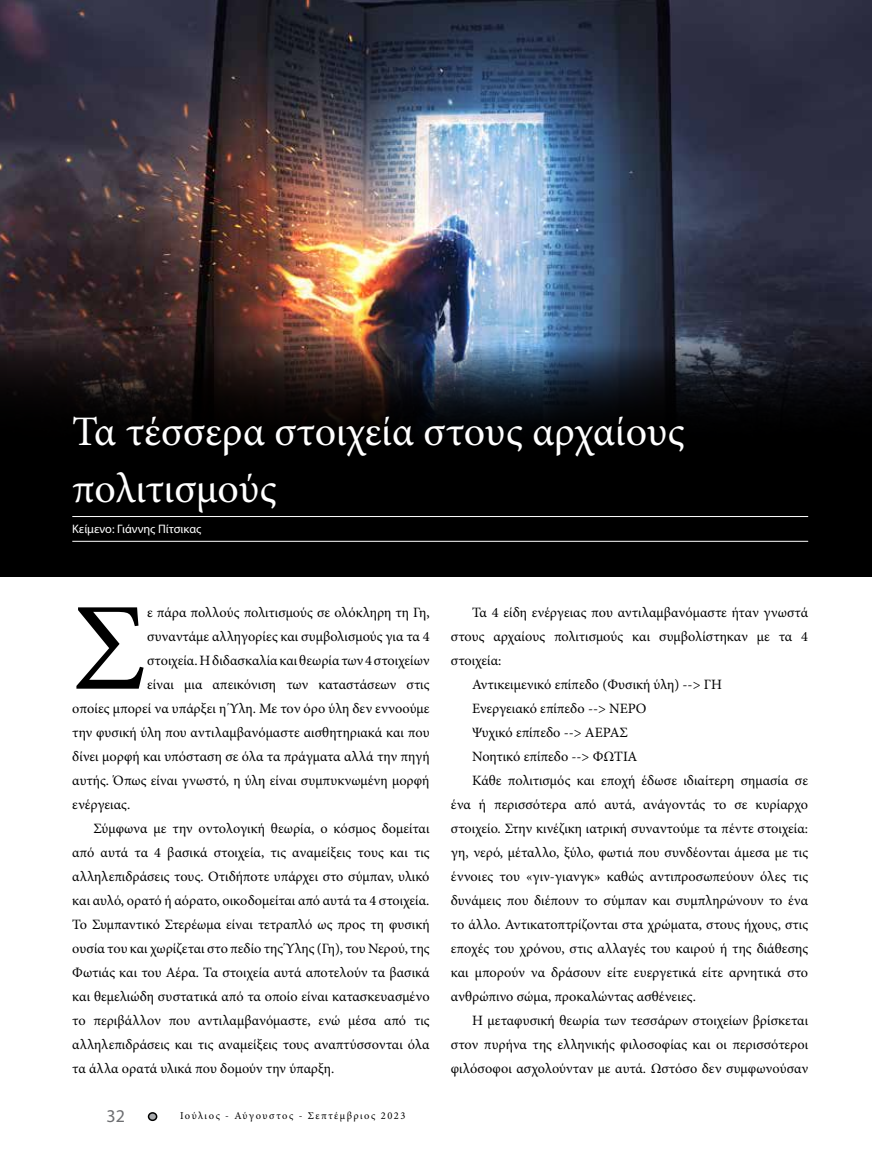
<style>
.page{position:relative;width:872px;height:1170px;background:#fff}
.page>*{position:absolute;margin:0;border:0;box-sizing:border-box;transform-origin:0 0}
.t1{font:124.95px "Minion Pro";color:#000}
.t2{font:42px/57px "Minion Pro";color:#fff}
.t3{font:18px "Myriad Pro";color:#6d6e71}
.t4{font:14.25px "Minion Pro";color:#000}
.t5{font:12.3px "Myriad Pro";color:#fff}
.t6{font:10.5px "Minion Pro";letter-spacing:.14em;color:#000}
</style>
<div class="page">
<div style="left:148px;top:1112px;width:9px;height:8px;background:#a7a9ac;border-radius:50%"></div>
<div style="left:148px;top:1111px;width:9px;height:9px;border:2px solid #000;border-radius:50%"></div>
<img style="left:0;top:0;width:872px;height:548px">
<div style="left:0;top:451px;width:871px;height:126px;background:#000"></div>
<svg style="left:0;top:320px;width:872px;height:138px;background:#1d1c21"></svg>
<hr style="left:72px;top:516px;width:736px;height:1px;background:#fff">
<hr style="left:72px;top:541px;width:736px;height:1px;background:#fff">
<h2 class="t2" style="left:72px;top:403px;width:614px">Τα τέσσερα στοιχεία στους αρχαίους πολιτισμούς</h2>
<p class="t5" style="left:72px;top:521px;width:130px">Κείμενο: Γιάννης Πίτσικας</p>
<h1 class="t1" style="left:72px;top:565px;width:76px">Σ</h1>
<p class="t4" style="left:147px;top:602px;width:284px">ε πάρα πολλούς πολιτισμούς σε ολόκληρη τη Γη,</p>
<p class="t4" style="left:147px;top:626px;width:284px">συναντάμε αλληγορίες και συμβολισμούς για τα 4</p>
<p class="t4" style="left:147px;top:650px;width:284px">στοιχεία. Η διδασκαλία και θεωρία των 4 στοιχείων</p>
<p class="t4" style="left:147px;top:674px;width:284px">είναι μια απεικόνιση των καταστάσεων στις</p>
<p class="t4" style="left:72px;top:698px;width:359px">οποίες μπορεί να υπάρξει η Ύλη. Με τον όρο ύλη δεν εννοούμε</p>
<p class="t4" style="left:72px;top:722px;width:359px">την φυσική ύλη που αντιλαμβανόμαστε αισθητηριακά και που</p>
<p class="t4" style="left:72px;top:746px;width:359px">δίνει μορφή και υπόσταση σε όλα τα πράγματα αλλά την πηγή</p>
<p class="t4" style="left:72px;top:770px;width:359px">αυτής. Όπως είναι γνωστό, η ύλη είναι συμπυκνωμένη μορφή</p>
<p class="t4" style="left:72px;top:794px;width:59px">ενέργειας.</p>
<p class="t4" style="left:94px;top:818px;width:337px">Σύμφωνα με την οντολογική θεωρία, ο κόσμος δομείται</p>
<p class="t4" style="left:72px;top:842px;width:359px">από αυτά τα 4 βασικά στοιχεία, τις αναμείξεις τους και τις</p>
<p class="t4" style="left:72px;top:866px;width:359px">αλληλεπιδράσεις τους. Οτιδήποτε υπάρχει στο σύμπαν, υλικό</p>
<p class="t4" style="left:72px;top:890px;width:359px">και αυλό, ορατό ή αόρατο, οικοδομείται από αυτά τα 4 στοιχεία.</p>
<p class="t4" style="left:72px;top:914px;width:359px">Το Συμπαντικό Στερέωμα είναι τετραπλό ως προς τη φυσική</p>
<p class="t4" style="left:72px;top:938px;width:359px">ουσία του και χωρίζεται στο πεδίο της Ύλης (Γη), του Νερού, της</p>
<p class="t4" style="left:72px;top:962px;width:359px">Φωτιάς και του Αέρα. Τα στοιχεία αυτά αποτελούν τα βασικά</p>
<p class="t4" style="left:72px;top:986px;width:359px">και θεμελιώδη συστατικά από τα οποίο είναι κατασκευασμένο</p>
<p class="t4" style="left:72px;top:1010px;width:359px">το περιβάλλον που αντιλαμβανόμαστε, ενώ μέσα από τις</p>
<p class="t4" style="left:72px;top:1034px;width:359px">αλληλεπιδράσεις και τις αναμείξεις τους αναπτύσσονται όλα</p>
<p class="t4" style="left:72px;top:1058px;width:263px">τα άλλα ορατά υλικά που δομούν την ύπαρξη.</p>
<p class="t3" style="left:106px;top:1104px;width:20px">32</p>
<p class="t6" style="left:180px;top:1108px;width:227px">Ιούλιος - Αύγουστος - Σεπτέμβριος 2023</p>
<p class="t4" style="left:472px;top:602px;width:337px">Τα 4 είδη ενέργειας που αντιλαμβανόμαστε ήταν γνωστά</p>
<p class="t4" style="left:451px;top:626px;width:359px">στους αρχαίους πολιτισμούς και συμβολίστηκαν με τα 4</p>
<p class="t4" style="left:451px;top:650px;width:52px">στοιχεία:</p>
<p class="t4" style="left:472px;top:674px;width:251px">Αντικειμενικό επίπεδο (Φυσική ύλη) --&gt; ΓΗ</p>
<p class="t4" style="left:472px;top:698px;width:176px">Ενεργειακό επίπεδο --&gt; ΝΕΡΟ</p>
<p class="t4" style="left:472px;top:722px;width:157px">Ψυχικό επίπεδο --&gt; ΑΕΡΑΣ</p>
<p class="t4" style="left:472px;top:746px;width:167px">Νοητικό επίπεδο --&gt; ΦΩΤΙΑ</p>
<p class="t4" style="left:472px;top:770px;width:337px">Κάθε πολιτισμός και εποχή έδωσε ιδιαίτερη σημασία σε</p>
<p class="t4" style="left:451px;top:794px;width:359px">ένα ή περισσότερα από αυτά, ανάγοντάς το σε κυρίαρχο</p>
<p class="t4" style="left:451px;top:818px;width:359px">στοιχείο. Στην κινέζικη ιατρική συναντούμε τα πέντε στοιχεία:</p>
<p class="t4" style="left:451px;top:842px;width:359px">γη, νερό, μέταλλο, ξύλο, φωτιά που συνδέονται άμεσα με τις</p>
<p class="t4" style="left:451px;top:866px;width:359px">έννοιες του «γιν-γιανγκ» καθώς αντιπροσωπεύουν όλες τις</p>
<p class="t4" style="left:451px;top:890px;width:359px">δυνάμεις που διέπουν το σύμπαν και συμπληρώνουν το ένα</p>
<p class="t4" style="left:451px;top:914px;width:359px">το άλλο. Αντικατοπτρίζονται στα χρώματα, στους ήχους, στις</p>
<p class="t4" style="left:451px;top:938px;width:359px">εποχές του χρόνου, στις αλλαγές του καιρού ή της διάθεσης</p>
<p class="t4" style="left:451px;top:962px;width:359px">και μπορούν να δράσουν είτε ευεργετικά είτε αρνητικά στο</p>
<p class="t4" style="left:451px;top:986px;width:246px">ανθρώπινο σώμα, προκαλώντας ασθένειες.</p>
<p class="t4" style="left:472px;top:1010px;width:337px">Η μεταφυσική θεωρία των τεσσάρων στοιχείων βρίσκεται</p>
<p class="t4" style="left:451px;top:1034px;width:359px">στον πυρήνα της ελληνικής φιλοσοφίας και οι περισσότεροι</p>
<p class="t4" style="left:451px;top:1058px;width:359px">φιλόσοφοι ασχολούνταν με αυτά. Ωστόσο δεν συμφωνούσαν</p>
</div>
